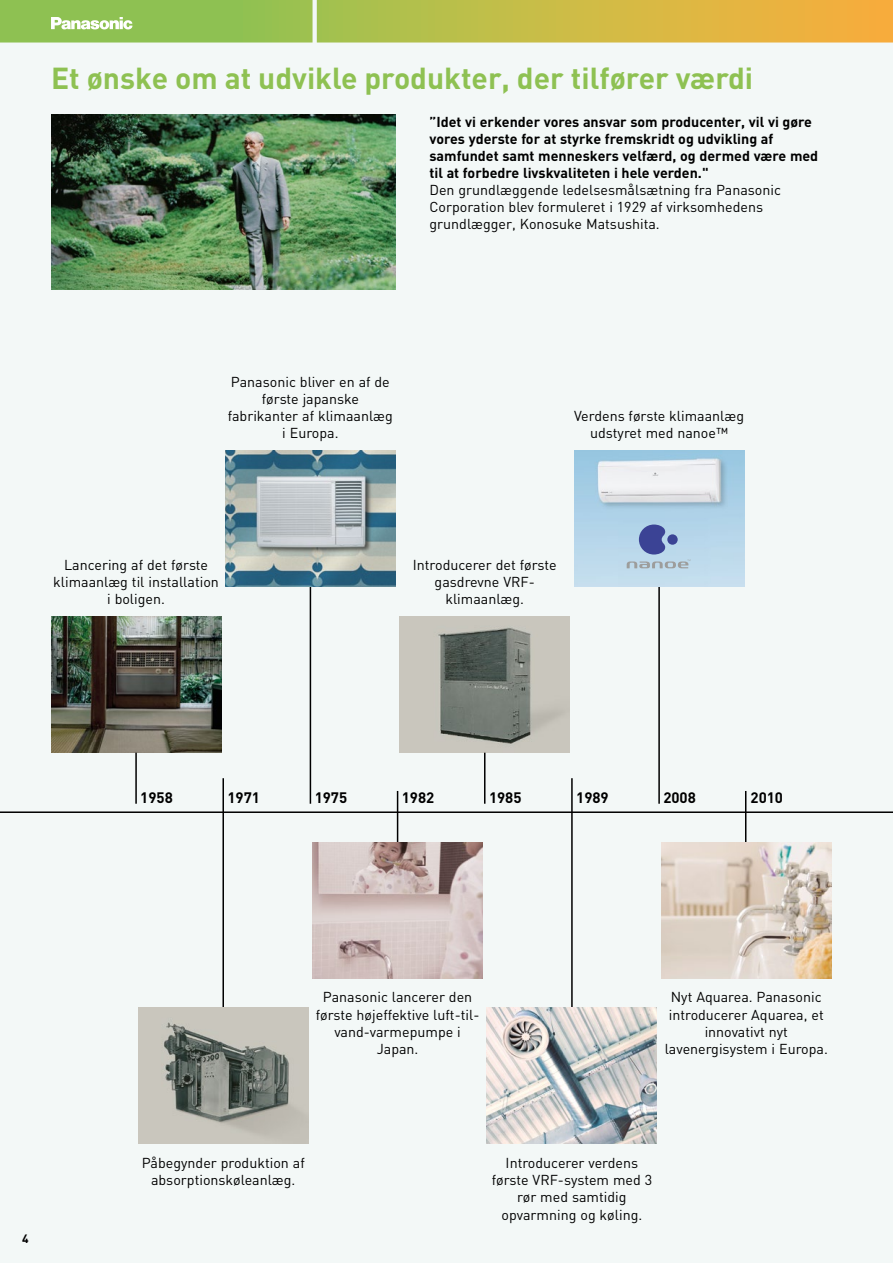
<style>
.page{position:relative;width:893px;height:1263px;background:#f3f8f7}
.page>*{position:absolute;margin:0;border:0;box-sizing:border-box;transform-origin:0 0}
._00_20_HEADLINE_20B{font:700 30px "DIN";color:#8ec152}
._01_20_TEXT_9_5B{font:700 15px "DIN";color:#000}
._01_20_TEXT_9_5R{font:14.25px/17.1px "DIN";color:#000;text-align:center}
._01_20_TEXT_9_5B-2{font:700 14.25px/17.1px "DIN";color:#000}
.t1{font:700 12px "DIN";color:#000}
</style>
<div class="page">
<hr style="left:0;top:811px;width:893px;height:2px;background:#000">
<hr style="left:222px;top:778px;width:2px;height:230px;background:#000">
<hr style="left:571px;top:778px;width:2px;height:230px;background:#000">
<hr style="left:397px;top:791px;width:1px;height:51px;background:#000">
<hr style="left:745px;top:791px;width:1px;height:51px;background:#000">
<img style="left:313px;top:842px;width:170px;height:136px">
<img style="left:51px;top:617px;width:170px;height:136px">
<img style="left:400px;top:617px;width:170px;height:136px">
<hr style="left:135px;top:753px;width:2px;height:51px;background:#000">
<hr style="left:484px;top:753px;width:1px;height:51px;background:#000">
<hr style="left:310px;top:587px;width:1px;height:217px;background:#000">
<hr style="left:658px;top:587px;width:2px;height:217px;background:#000">
<img style="left:138px;top:1008px;width:170px;height:136px">
<img style="left:487px;top:1008px;width:170px;height:136px">
<img style="left:225px;top:451px;width:170px;height:136px">
<img style="left:574px;top:451px;width:170px;height:136px">
<svg style="left:627px;top:524px;width:63px;height:44px;background:#96acce"></svg>
<img style="left:661px;top:842px;width:170px;height:136px">
<img style="left:51px;top:115px;width:344px;height:174px">
<svg style="left:0;top:0;width:893px;height:43px;background:#bcbd4e"></svg>
<p class="_00_20_HEADLINE_20B" style="left:51px;top:58px;width:704px">Et ønske om at udvikle produkter, der tilfører værdi</p>
<p class="_01_20_TEXT_9_5B-2" style="left:429px;top:112px;width:390px">”Idet vi erkender vores ansvar som producenter, vil vi gøre vores yderste for at styrke fremskridt og udvikling af samfundet samt menneskers velfærd, og dermed være med til at forbedre livskvaliteten i hele verden."</p>
<p class="_01_20_TEXT_9_5R" style="left:429px;top:181px;width:353px;text-align:left">Den grundlæggende ledelsesmålsætning fra Panasonic<br>Corporation blev formuleret i 1929 af virksomhedens grundlægger, Konosuke Matsushita.</p>
<p class="_01_20_TEXT_9_5R" style="left:228px;top:373px;width:167px">Panasonic bliver en af de første japanske fabrikanter af klimaanlæg i Europa.</p>
<p class="_01_20_TEXT_9_5R" style="left:574px;top:407px;width:172px">Verdens første klimaanlæg udstyret med nanoe™</p>
<p class="_01_20_TEXT_9_5R" style="left:53px;top:556px;width:167px">Lancering af det første klimaanlæg til installation i boligen.</p>
<p class="_01_20_TEXT_9_5R" style="left:413px;top:556px;width:145px">Introducerer det første gasdrevne VRF&shy;klimaanlæg.</p>
<p class="_01_20_TEXT_9_5B" style="left:140px;top:788px;width:34px">1958</p>
<p class="_01_20_TEXT_9_5B" style="left:227px;top:788px;width:34px">1971</p>
<p class="_01_20_TEXT_9_5B" style="left:315px;top:788px;width:34px">1975</p>
<p class="_01_20_TEXT_9_5B" style="left:402px;top:788px;width:34px">1982</p>
<p class="_01_20_TEXT_9_5B" style="left:489px;top:788px;width:34px">1985</p>
<p class="_01_20_TEXT_9_5B" style="left:576px;top:788px;width:34px">1989</p>
<p class="_01_20_TEXT_9_5B" style="left:663px;top:788px;width:34px">2008</p>
<p class="_01_20_TEXT_9_5B" style="left:750px;top:788px;width:34px">2010</p>
<p class="t1" style="left:22px;top:1231px;width:8px">4</p>
<p class="_01_20_TEXT_9_5R" style="left:316px;top:988px;width:165px">Panasonic lancerer den første højeffektive luft-til&shy;vand-varmepumpe i<br>Japan.</p>
<p class="_01_20_TEXT_9_5R" style="left:665px;top:988px;width:165px">Nyt Aquarea. Panasonic introducerer Aquarea, et innovativt nyt lavenergisystem i Europa.</p>
<p class="_01_20_TEXT_9_5R" style="left:142px;top:1154px;width:165px">Påbegynder produktion af absorptionskøleanlæg.</p>
<p class="_01_20_TEXT_9_5R" style="left:492px;top:1154px;width:162px">Introducerer verdens første VRF-system med 3 rør med samtidig opvarmning og køling.</p>
</div>
